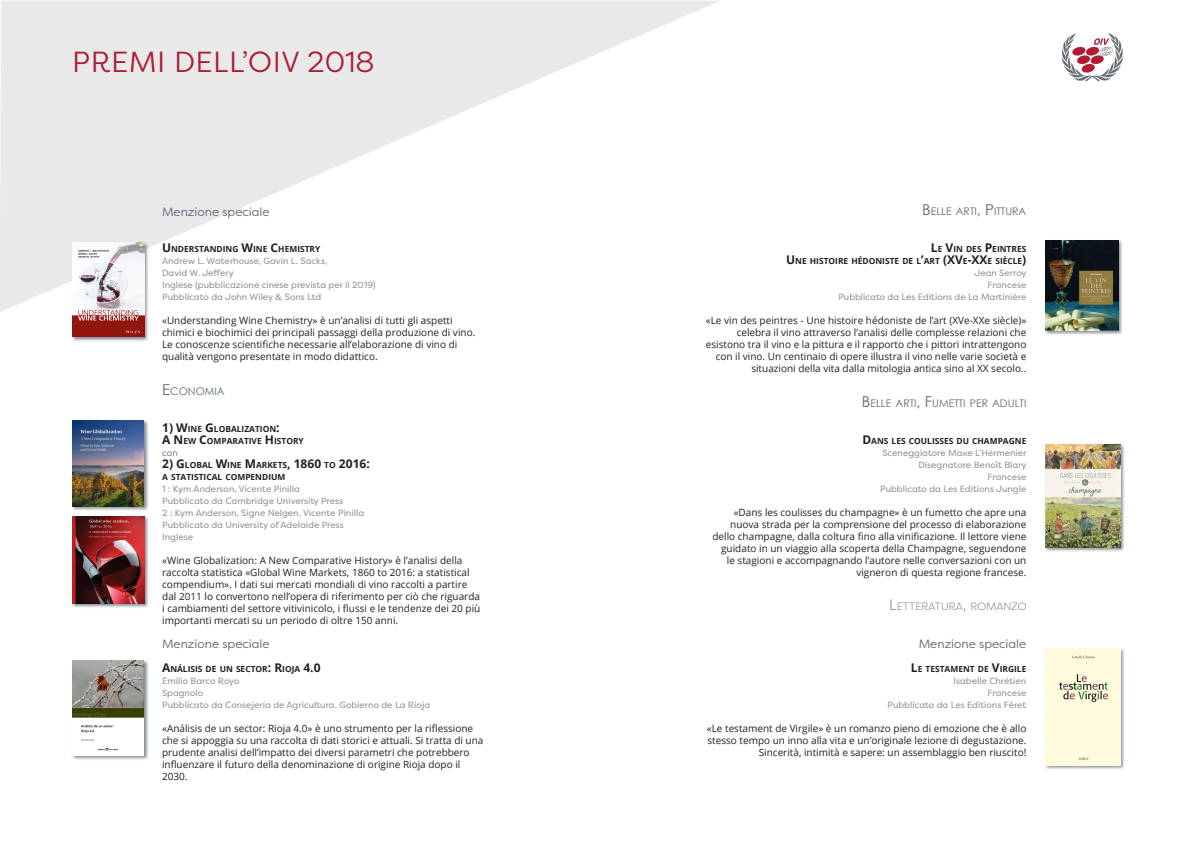
<style>
.page{position:relative;width:1191px;height:842px;background:#fff}
.page>*{position:absolute;margin:0;border:0;box-sizing:border-box;transform-origin:0 0}
.titrecategorie_pair{font:29px "Filson Pro";letter-spacing:.02em;color:#ad1e37}
.Normal_droite{font:12px "Filson Pro";color:#5d6771}
.en_tete_pair_copie{font:10.5px "Century Gothic";color:#5d6771}
.en_tete_pair_copie-2{font:300 10.5px "Filson Pro";color:#5d6771}
.en_tete_impair{font:10.5px "Century Gothic";color:#5d6771}
.texte_gauche{font:10px/12px "Open Sans";color:#231f20}
.texte_droite{font:10px/12px "Open Sans";color:#231f20;text-align:right}
.titre_livre_rouge_ga{font:9px/12px "Filson Pro";color:#939598}
.titre_livre_rouge_dr{font:9px/12px "Filson Pro";color:#939598;text-align:right}
.titre_livre_rouge_ga-2{font:9px "Filson Pro";color:#5d6771}
.titre_livre_rouge_ga-3{font:700 8.4px/12px "Open Sans";color:#231f20}
.titre_livre_rouge_dr-2{font:700 8.4px/12px "Open Sans";color:#231f20;text-align:right}
.s1{font-size:12px}
.s2{font-size:15px}
</style>
<div class="page">
<svg style="left:0;top:1px;width:719px;height:311px;fill:#e9e9ea"></svg>
<img style="left:1062px;top:33px;width:61px;height:47px">
<div style="left:71px;top:241px;width:78px;height:101px;background:#5d6771;opacity:.75"></div>
<img style="left:72px;top:242px;width:72px;height:95px">
<div style="left:71px;top:419px;width:78px;height:92px;background:#5d6771;opacity:.75"></div>
<img style="left:72px;top:420px;width:72px;height:86px">
<div style="left:72px;top:515px;width:77px;height:93px;background:#5d6771;opacity:.75"></div>
<img style="left:72px;top:516px;width:72px;height:87px">
<div style="left:71px;top:659px;width:78px;height:101px;background:#5d6771;opacity:.75"></div>
<img style="left:72px;top:660px;width:72px;height:95px">
<div style="left:1044px;top:239px;width:79px;height:96px;background:#5d6771;opacity:.75"></div>
<img style="left:1045px;top:240px;width:73px;height:90px">
<div style="left:1044px;top:443px;width:81px;height:109px;background:#5d6771;opacity:.75"></div>
<img style="left:1045px;top:444px;width:75px;height:103px">
<div style="left:1044px;top:647px;width:81px;height:123px;background:#5d6771;opacity:.75"></div>
<img style="left:1045px;top:648px;width:75px;height:117px">
<p class="titrecategorie_pair" style="left:72px;top:43px;width:304px">PREMI DELL’OIV 2018</p>
<p class="Normal_droite" style="left:162px;top:204px;width:109px">Menzione speciale</p>
<p class="titre_livre_rouge_ga-3" style="left:162px;top:243px;width:160px"><span class="s1">U</span> NDERSTANDING <span class="s1">W</span>INE <span class="s1">C</span>HEMISTRY</p>
<p class="titre_livre_rouge_ga" style="left:162px;top:255px;width:215px">Andrew L. Waterhouse, Gavin L. Sacks,<br>David W. Jeffery<br>Inglese (pubblicazione cinese prevista per il 2019)<br>Pubblicato da John Wiley &amp; Sons Ltd</p>
<p class="texte_gauche" style="left:162px;top:314px;width:315px">«Understanding Wine Chemistry» è un’analisi di tutti gli aspetti chimici e biochimici dei principali passaggi della produzione di vino.<br>Le conoscenze scientifiche necessarie all’elaborazione di vino di qualità vengono presentate in modo didattico.</p>
<p class="en_tete_impair" style="left:162px;top:384px;width:64px"><span class="s2">E</span>CONOMIA</p>
<p class="titre_livre_rouge_ga-3" style="left:162px;top:423px;width:143px"><span class="s1">1) W</span>INE <span class="s1">G</span>LOBALIZATION<span class="s1">:<br>A N</span> EW <span class="s1">C</span>OMPARATIVE <span class="s1">H</span> ISTORY</p>
<p class="titre_livre_rouge_ga-2" style="left:162px;top:447px;width:17px">con</p>
<p class="titre_livre_rouge_ga-3" style="left:162px;top:459px;width:209px"><span class="s1">2) G</span> LOBAL <span class="s1">W</span>INE <span class="s1">M</span> ARKETS<span class="s1">, 1860</span> TO <span class="s1">2016:<br></span>A STATISTICAL COMPENDIUM</p>
<p class="titre_livre_rouge_ga" style="left:162px;top:483px;width:203px">1 : Kym Anderson, Vicente Pinilla<br>Pubblicato da Cambridge University Press<br>2 : Kym Anderson, Signe Nelgen, Vicente Pinilla Pubblicato da University of Adelaide Press Inglese</p>
<p class="texte_gauche" style="left:162px;top:554px;width:320px">«Wine Globalization: A New Comparative History» è l’analisi della raccolta statistica «Global Wine Markets, 1860 to 2016: a statistical compendium». I dati sui mercati mondiali di vino raccolti a partire dal 2011 lo convertono nell’opera di riferimento per ciò che riguarda i cambiamenti del settore vitivinicolo, i flussi e le tendenze dei 20 più importanti mercati su un periodo di oltre 150 anni.</p>
<p class="Normal_droite" style="left:162px;top:636px;width:109px">Menzione speciale</p>
<p class="titre_livre_rouge_ga-3" style="left:162px;top:663px;width:160px"><span class="s1">A</span>NÁLISIS DE UN SECTOR<span class="s1">: R</span>IOJA <span class="s1">4.0</span></p>
<p class="titre_livre_rouge_ga" style="left:162px;top:675px;width:270px">Emilio Barco Royo<br>Spagnolo<br>Pubblicato da Consejería de Agricultura. Gobierno de La Rioja</p>
<p class="texte_gauche" style="left:162px;top:722px;width:323px">«Análisis de un sector: Rioja 4.0» è uno strumento per la riflessione che si appoggia su una raccolta di dati storici e attuali. Si tratta di una prudente analisi dell’impatto dei diversi parametri che potrebbero influenzare il futuro della denominazione di origine Rioja dopo il 2030.</p>
<p class="en_tete_pair_copie" style="left:922px;top:204px;width:106px"><span class="s2">B</span>ELLE ARTI<span class="s2">, P</span> ITTURA</p>
<p class="titre_livre_rouge_dr-2" style="left:786px;top:243px;width:242px"><span class="s1">L</span>E <span class="s1">V</span>IN DES <span class="s1">P</span>EINTRES<br><span class="s1">U</span> NE HISTOIRE HÉDONISTE DE L<span class="s1">’</span>ART <span class="s1">(XV</span>E<span class="s1">-XX</span>E SIÈCLE<span class="s1">)</span></p>
<p class="titre_livre_rouge_dr" style="left:838px;top:267px;width:190px">Jean Serroy<br>Francese<br>Pubblicato da Les Editions de La Martinière</p>
<p class="texte_droite" style="left:706px;top:314px;width:322px">«Le vin des peintres - Une histoire hédoniste de l’art (XVe-XXe siècle)» celebra il vino attraverso l’analisi delle complesse relazioni che esistono tra il vino e la pittura e il rapporto che i pittori intrattengono con il vino. Un centinaio di opere illustra il vino nelle varie società e situazioni della vita dalla mitologia antica sino al XX secolo..</p>
<p class="en_tete_pair_copie" style="left:862px;top:396px;width:166px"><span class="s2">B</span>ELLE ARTI<span class="s2">, F</span>UMETTI PER ADULTI</p>
<p class="titre_livre_rouge_dr-2" style="left:862px;top:435px;width:165px"><span class="s1">D</span>ANS LES COULISSES DU CHAMPAGNE</p>
<p class="titre_livre_rouge_dr" style="left:880px;top:447px;width:148px">Sceneggiatore Maxe L’Hermenier<br>Disegnatore Benoît Blary<br>Francese<br>Pubblicato da Les Editions Jungle</p>
<p class="texte_droite" style="left:712px;top:506px;width:315px">«Dans les coulisses du champagne» è un fumetto che apre una nuova strada per la comprensione del processo di elaborazione dello champagne, dalla coltura fino alla vinificazione. Il lettore viene guidato in un viaggio alla scoperta della Champagne, seguendone le stagioni e accompagnando l’autore nelle conversazioni con un vigneron di questa regione francese.</p>
<p class="en_tete_pair_copie-2" style="left:889px;top:600px;width:139px"><span class="s2">L</span> ETTE RATURA<span class="s2">,</span> ROMANZO</p>
<p class="Normal_droite" style="left:918px;top:636px;width:109px">Menzione speciale</p>
<p class="titre_livre_rouge_dr-2" style="left:911px;top:663px;width:116px"><span class="s1">L</span>E TESTAMENT DE <span class="s1">V</span>IRGILE</p>
<p class="titre_livre_rouge_dr" style="left:887px;top:675px;width:140px">Isabelle Chrétien<br>Francese<br>Pubblicato da Les Editions Féret</p>
<p class="texte_droite" style="left:706px;top:722px;width:321px">«Le testament de Virgile» è un romanzo pieno di emozione che è allo stesso tempo un inno alla vita e un’originale lezione di degustazione.<br>Sincerità, intimità e sapere: un assemblaggio ben riuscito!</p>
</div>
